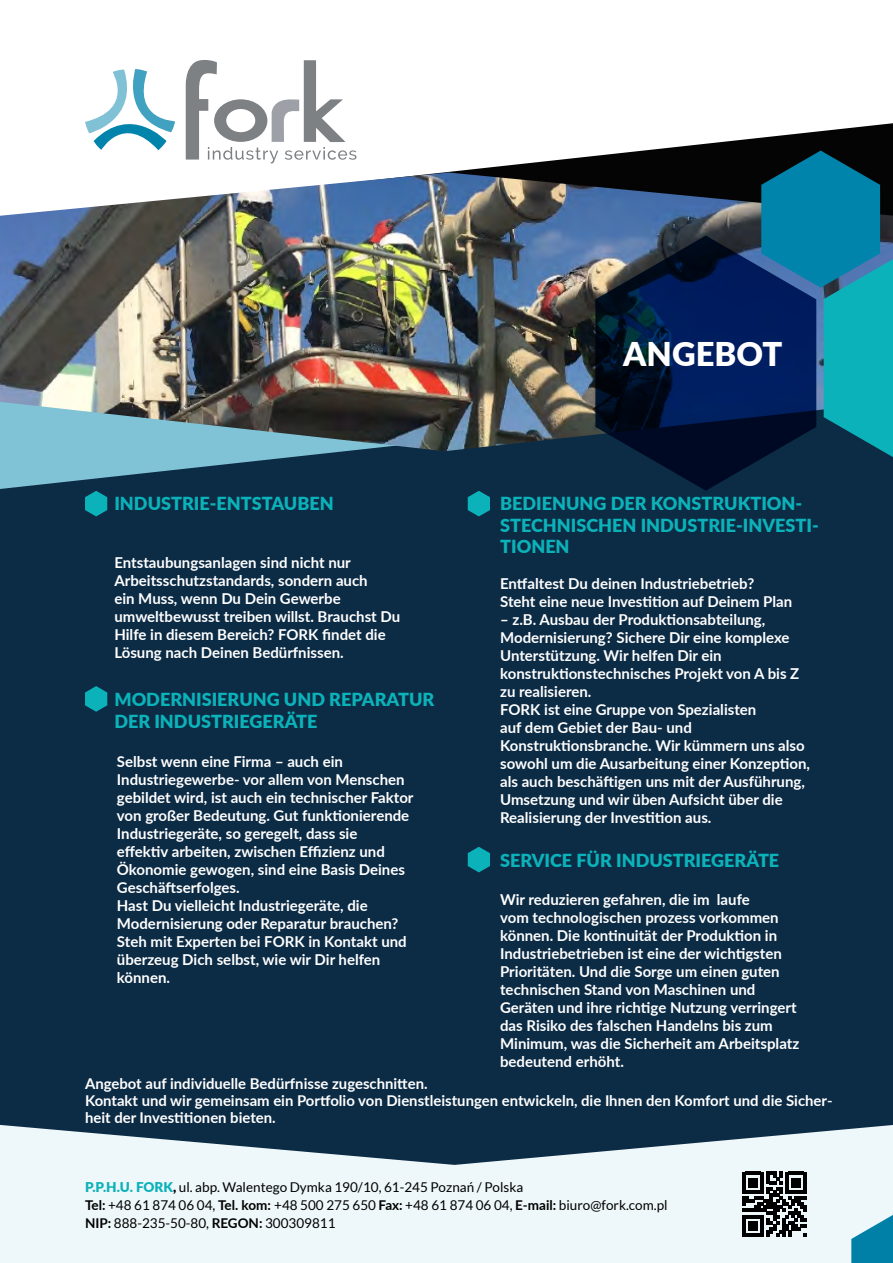
<style>
.page{position:relative;width:893px;height:1263px;background:#fff}
.page>*{position:absolute;margin:0;border:0;box-sizing:border-box;transform-origin:0 0}
.t1{font:900 32.7px "Lato";color:#fff}
.t2{font:900 18px/21.6px "Lato";color:#0bb2b9}
.t3{font:700 15px/18px "Lato";color:#fff}
.t4{font:700 14.85px/17.2px "Lato";color:#fff}
.t5{font:13.5px/18px "Lato";color:#000}
.s1{font-weight:900;color:#0bb2b9}
.s2{font-weight:900}
.s3{font-weight:700}
</style>
<div class="page">
<div style="left:0;top:1044px;width:893px;height:219px;background:#eef7f9"></div>
<svg style="left:0;top:1081px;width:893px;height:84px;fill:#0c2b45"></svg>
<div style="left:0;top:489px;width:893px;height:592px;background:#0c2b45"></div>
<svg style="left:0;top:451px;width:893px;height:38px;background:#2a536b"></svg>
<svg style="left:158px;top:123px;width:735px;height:50px"></svg>
<img style="left:0;top:173px;width:761px;height:278px">
<svg style="left:851px;top:1215px;width:42px;height:48px"></svg>
<svg style="left:742px;top:1172px;width:65px;height:64px"></svg>
<svg style="left:761px;top:151px;width:132px;height:306px;background:#0c8097"></svg>
<svg style="left:595px;top:236px;width:221px;height:255px;background:#0a234b"></svg>
<svg style="left:85px;top:69px;width:90px;height:81px"></svg>
<svg style="left:185px;top:60px;width:171px;height:103px"></svg>
<svg style="left:85px;top:491px;width:22px;height:25px"></svg>
<svg style="left:85px;top:686px;width:22px;height:26px"></svg>
<svg style="left:468px;top:491px;width:22px;height:25px"></svg>
<svg style="left:468px;top:847px;width:22px;height:25px"></svg>
<p class="t2" style="left:114px;top:492px;width:221px">INDUSTRIE-ENTSTAUBEN</p>
<p class="t3" style="left:114px;top:553px;width:287px">Entstaubungsanlagen sind nicht nur Arbeitsschutzstandards, sondern auch<br>ein Muss, wenn Du Dein Gewerbe umweltbewusst treiben willst. Brauchst Du Hilfe in diesem Bereich? FORK findet die Lösung nach Deinen Bedürfnissen.</p>
<p class="t2" style="left:114px;top:688px;width:322px">MODERNISIERUNG UND REPARATUR<br>DER INDUSTRIEGERÄTE</p>
<p class="t3" style="left:117px;top:752px;width:298px">Selbst wenn eine Firma – auch ein Industriegewerbe- vor allem von Menschen gebildet wird, ist auch ein technischer Faktor von großer Bedeutung. Gut funktionierende Industriegeräte, so geregelt, dass sie<br>effektiv arbeiten, zwischen Effizienz und Ökonomie gewogen, sind eine Basis Deines Geschäftserfolges.<br>Hast Du vielleicht Industriegeräte, die Modernisierung oder Reparatur brauchen?<br>Steh mit Experten bei FORK in Kontakt und überzeug Dich selbst, wie wir Dir helfen können.</p>
<h1 class="t1" style="left:623px;top:330px;width:161px">ANGEBOT</h1>
<p class="t2" style="left:500px;top:492px;width:320px">BEDIENUNG DER KONSTRUKTION-<br>STECHNISCHEN INDUSTRIE-INVESTI-<br>TIONEN</p>
<p class="t3" style="left:500px;top:574px;width:294px">Entfaltest Du deinen Industriebetrieb?<br>Steht eine neue Investition auf Deinem Plan</p>
<p class="t3" style="left:500px;top:610px;width:311px">– z.B. Ausbau der Produktionsabteilung, Modernisierung? Sichere Dir eine komplexe Unterstützung. Wir helfen Dir ein konstruktionstechnisches Projekt von A bis Z zu realisieren.<br>FORK ist eine Gruppe von Spezialisten<br>auf dem Gebiet der Bau- und Konstruktionsbranche. Wir kümmern uns also sowohl um die Ausarbeitung einer Konzeption, als auch beschäftigen uns mit der Ausführung, Umsetzung und wir üben Aufsicht über die Realisierung der Investition aus.</p>
<p class="t2" style="left:500px;top:849px;width:281px">SERVICE FÜR INDUSTRIEGERÄTE</p>
<p class="t3" style="left:500px;top:890px;width:301px">Wir reduzieren gefahren, die im laufe<br>vom technologischen prozess vorkommen können. Die kontinuität der Produktion in Industriebetrieben ist eine der wichtigsten Prioritäten. Und die Sorge um einen guten technischen Stand von Maschinen und Geräten und ihre richtige Nutzung verringert das Risiko des falschen Handelns bis zum Minimum, was die Sicherheit am Arbeitsplatz bedeutend erhöht.</p>
<p class="t4" style="left:85px;top:1074px;width:749px">Angebot auf individuelle Bedürfnisse zugeschnitten.<br>Kontakt und wir gemeinsam ein Portfolio von Dienstleistungen entwickeln, die Ihnen den Komfort und die Sicher&shy;heit der Investitionen bieten.</p>
<p class="t5" style="left:85px;top:1177px;width:584px"><span class="s1">P.P.H.U. FORK</span><span class="s2">,</span> ul. abp. Walentego Dymka 190/10, 61-245 Poznań / Polska<br><span class="s3">Tel:</span> +48 61 874 06 04, <span class="s3">Tel. kom:</span> +48 500 275 650 <span class="s3">Fax:</span> +48 61 874 06 04, <span class="s3">E-mail:</span> biuro@fork.com.pl<br><span class="s3">NIP:</span> 888-235-50-80, <span class="s3">REGON:</span> 300309811</p>
</div>
